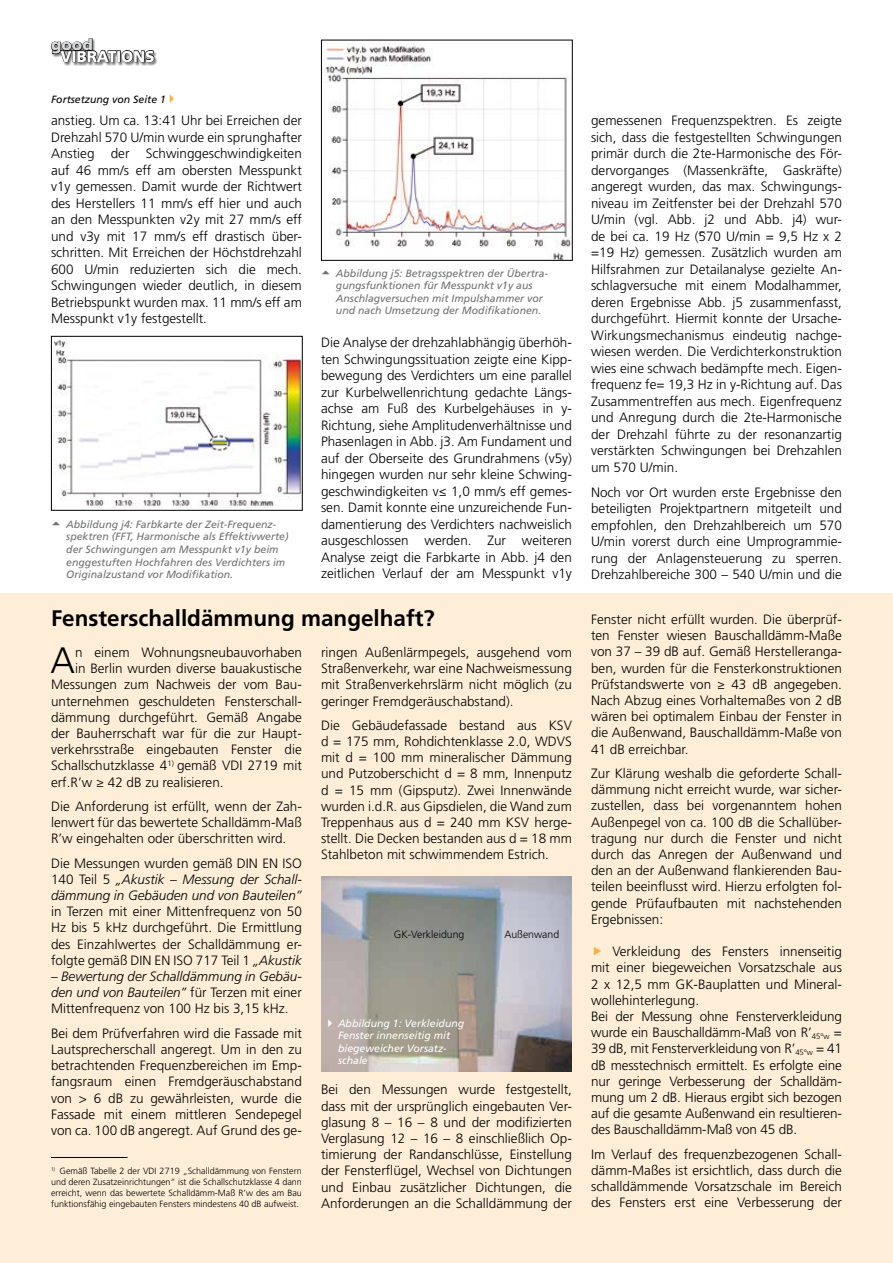
<style>
.page{position:relative;width:893px;height:1263px;background:#fff}
.page>*{position:absolute;margin:0;border:0;box-sizing:border-box;transform-origin:0 0}
.t1{font:300 36.75px "Frutiger";color:#000}
.t2{font:700 22.5px "Frutiger";color:#000}
.t3{font:900 15.45px "Frutiger";letter-spacing:-.01em;color:#fff}
.t4{font:900 15.45px "Frutiger";color:#d9dadb}
.t5{font:300 13.5px/16.2px "Frutiger";color:#000;text-align:justify}
.t6{font:italic 300 13.5px/16.2px "Frutiger";color:#000;text-align:justify}
.t7{font:italic 10.5px/12.6px "Frutiger";color:#707172}
.t8{font:italic 10.5px/12.6px "Frutiger";color:#fff}
.t9{font:300 10.5px "Frutiger";color:#000}
.t10{font:italic 10.5px "Frutiger";color:#000}
.t11{font:300 9px/11.2px "Frutiger";color:#000;text-align:justify}
.t12{font:300 7.5px "Frutiger";color:#000;scale:1.67 1}
.s1{font-family:"Myriad Pro";font-weight:400}
.s2{font-family:"Myriad Pro";font-weight:400;font-style:italic}
.s3{font-style:normal}
.s4{font-style:italic}
</style>
<div class="page">
<div style="left:0;top:593px;width:893px;height:670px;background:#feeed7"></div>
<div style="left:51px;top:38px;width:107px;height:28px;background:#000;opacity:.5"></div>
<svg style="left:51px;top:38px;width:104px;height:27px"></svg>
<img style="left:324px;top:42px;width:247px;height:217px">
<div style="left:321px;top:40px;width:252px;height:221px;border:1px solid #000"></div>
<img style="left:53px;top:340px;width:248px;height:169px">
<div style="left:51px;top:336px;width:252px;height:175px;border:1px solid #000"></div>
<hr style="left:51px;top:1157px;width:77px;height:1px;background:#000">
<img style="left:321px;top:876px;width:251px;height:195px">
<svg style="left:328px;top:1019px;width:4px;height:8px"></svg>
<p class="t4" style="left:51px;top:36px;width:43px">GOOD</p>
<p class="t3" style="left:61px;top:47px;width:96px">VIBRATIONS</p>
<p class="t10" style="left:51px;top:93px;width:116px">Fortsetzung von Seite 1</p>
<p class="t5" style="left:51px;top:112px;width:252px">anstieg. Um ca. 13:41 Uhr bei Erreichen der Drehzahl 570 U/min wurde ein sprunghafter Anstieg der Schwinggeschwindigkeiten auf 46 mm/s eff am obersten Messpunkt v1y gemessen. Damit wurde der Richtwert des Herstellers 11 mm/s eff hier und auch an den Messpunkten v2y mit 27 mm/s eff und v3y mit 17 mm/s eff drastisch über&shy;schritten. Mit Erreichen der Höchstdrehzahl 600 U/min reduzierten sich die mech.<br>Schwingungen wieder deutlich, in diesem Betriebspunkt wurden max. 11 mm/s eff am Messpunkt v1y festgestellt.</p>
<p class="t7" style="left:66px;top:518px;width:224px">Abbildung j4: Farbkarte der Zeit-Frequenz&shy;spektren (FFT, Harmonische als Effektivwerte) der Schwingungen am Messpunkt v1y beim enggestuften Hochfahren des Verdichters im Originalzustand vor Modifikation.</p>
<p class="t7" style="left:336px;top:267px;width:214px">Abbildung j5: Betragsspektren der Übertra&shy;gungsfunktionen für Messpunkt v1y aus Anschlagversuchen mit Impulshammer vor und nach Umsetzung der Modifikationen.</p>
<p class="t5" style="left:321px;top:334px;width:252px">Die Analyse der drehzahlabhängig überhöh&shy;ten Schwingungssituation zeigte eine Kipp&shy;bewegung des Verdichters um eine parallel zur Kurbelwellenrichtung gedachte Längs&shy;achse am Fuß des Kurbelgehäuses in y-Richtung, siehe Amplitudenverhältnisse und Phasenlagen in Abb. j3. Am Fundament und auf der Oberseite des Grundrahmens (v5y) hingegen wurden nur sehr kleine Schwing&shy;geschwindigkeiten v<span class="s1">≤</span> 1,0 mm/s eff gemes&shy;sen. Damit konnte eine unzureichende Fun&shy;damentierung des Verdichters nachweislich ausgeschlossen werden. Zur weiteren Analyse zeigt die Farbkarte in Abb. j4 den zeitlichen Verlauf der am Messpunkt v1y</p>
<h2 class="t2" style="left:51px;top:604px;width:385px">Fensterschalldämmung mangelhaft?</h2>
<h1 class="t1" style="left:51px;top:640px;width:26px">A</h1>
<p class="t5" style="left:75px;top:644px;width:228px">n einem Wohnungsneubauvorhaben</p>
<p class="t5" style="left:321px;top:644px;width:252px">ringen Außenlärmpegels, ausgehend vom Straßenverkehr, war eine Nachweismessung mit Straßenverkehrslärm nicht möglich (zu geringer Fremdgeräuschabstand).</p>
<p class="t5" style="left:321px;top:717px;width:252px">Die Gebäudefassade bestand aus KSV d = 175 mm, Rohdichtenklasse 2.0, WDVS mit d = 100 mm mineralischer Dämmung und Putzoberschicht d = 8 mm, Innenputz d = 15 mm (Gipsputz). Zwei Innenwände wurden i.d.R. aus Gipsdielen, die Wand zum Treppenhaus aus d = 240 mm KSV herge&shy;stellt. Die Decken bestanden aus d = 18 mm Stahlbeton mit schwimmendem Estrich.</p>
<p class="t5" style="left:75px;top:660px;width:228px">in Berlin wurden diverse bauakustische</p>
<p class="t5" style="left:51px;top:676px;width:252px">Messungen zum Nachweis der vom Bau-</p>
<p class="t5" style="left:51px;top:693px;width:251px">unternehmen geschuldeten Fensterschall-</p>
<p class="t5" style="left:51px;top:709px;width:252px">dämmung durchgeführt. Gemäß Angabe</p>
<p class="t5" style="left:51px;top:725px;width:252px">der Bauherrschaft war für die zur Haupt-</p>
<p class="t5" style="left:51px;top:741px;width:252px">verkehrsstraße eingebauten Fenster die</p>
<p class="t5" style="left:51px;top:757px;width:252px">Schallschutzklasse 4<sup>1)</sup> gemäß VDI 2719 mit</p>
<p class="t5" style="left:51px;top:774px;width:174px">erf.R’w <span class="s2">≥</span> 42 dB zu realisieren.</p>
<p class="t5" style="left:51px;top:798px;width:252px">Die Anforderung ist erfüllt, wenn der Zah&shy;lenwert für das bewertete Schalldämm-Maß R’w eingehalten oder überschritten wird.</p>
<p class="t6" style="left:51px;top:855px;width:252px"><span class="s3">Die Messungen wurden gemäß DIN EN ISO 140 Teil 5</span> „Akustik – Messung der Schall&shy;dämmung in Gebäuden und von Bauteilen”</p>
<p class="t5" style="left:51px;top:903px;width:252px">in Terzen mit einer Mittenfrequenz von 50<br>Hz bis 5 kHz durchgeführt. Die Ermittlung des Einzahlwertes der Schalldämmung er&shy;folgte gemäß DIN EN ISO 717 Teil 1 <span class="s4">„Akustik</span></p>
<p class="t6" style="left:51px;top:968px;width:252px">– Bewertung der Schalldämmung in Gebäu&shy;den und von Bauteilen” <span class="s3">für Terzen mit einer Mittenfrequenz von 100 Hz bis 3,15 kHz.</span></p>
<p class="t5" style="left:51px;top:1025px;width:252px">Bei dem Prüfverfahren wird die Fassade mit Lautsprecherschall angeregt. Um in den zu betrachtenden Frequenzbereichen im Emp&shy;fangsraum einen Fremdgeräuschabstand von &gt; 6 dB zu gewährleisten, wurde die Fassade mit einem mittleren Sendepegel von ca. 100 dB angeregt. Auf Grund des ge-</p>
<p class="t11" style="left:51px;top:1165px;width:252px"><sup>1)</sup> Gemäß Tabelle 2 der VDI 2719 „Schalldämmung von Fenstern und deren Zusatzeinrichtungen“ ist die Schallschutzklasse 4 dann erreicht, wenn das bewertete Schalldämm-Maß R’w des am Bau funktionsfähig eingebauten Fensters mindestens 40 dB aufweist.</p>
<p class="t9" style="left:394px;top:928px;width:72px">GK-Verkleidung</p>
<p class="t9" style="left:504px;top:928px;width:56px">Außenwand</p>
<p class="t8" style="left:338px;top:1016px;width:128px">Abbildung 1: Verkleidung<br>Fenster innenseitig mit biegeweicher Vorsatz&shy;schale</p>
<p class="t5" style="left:321px;top:1081px;width:252px">Bei den Messungen wurde festgestellt, dass mit der ursprünglich eingebauten Ver&shy;glasung 8 – 16 – 8 und der modifizierten Verglasung 12 – 16 – 8 einschließlich Op&shy;timierung der Randanschlüsse, Einstellung der Fensterflügel, Wechsel von Dichtungen und Einbau zusätzlicher Dichtungen, die Anforderungen an die Schalldämmung der</p>
<p class="t5" style="left:591px;top:112px;width:252px">gemessenen Frequenzspektren. Es zeigte sich, dass die festgestellten Schwingungen primär durch die 2te-Harmonische des För&shy;dervorganges (Massenkräfte, Gaskräfte) angeregt wurden, das max. Schwingungs&shy;niveau im Zeitfenster bei der Drehzahl 570<br>U/min (vgl. Abb. j2 und Abb. j4) wur&shy;de bei ca. 19 Hz (570 U/min = 9,5 Hz x 2 =19 Hz) gemessen. Zusätzlich wurden am Hilfsrahmen zur Detailanalyse gezielte An&shy;schlagversuche mit einem Modalhammer, deren Ergebnisse Abb. j5 zusammenfasst, durchgeführt. Hiermit konnte der Ursache-Wirkungsmechanismus eindeutig nachge&shy;wiesen werden. Die Verdichterkonstruktion wies eine schwach bedämpfte mech. Eigen&shy;frequenz fe= 19,3 Hz in y-Richtung auf. Das Zusammentreffen aus mech. Eigenfrequenz und Anregung durch die 2te-Harmonische der Drehzahl führte zu der resonanzartig verstärkten Schwingungen bei Drehzahlen um 570 U/min.</p>
<p class="t5" style="left:591px;top:484px;width:252px">Noch vor Ort wurden erste Ergebnisse den beteiligten Projektpartnern mitgeteilt und empfohlen, den Drehzahlbereich um 570<br>U/min vorerst durch eine Umprogrammie&shy;rung der Anlagensteuerung zu sperren.<br>Drehzahlbereiche 300 – 540 U/min und die</p>
<p class="t12" style="left:706px;top:231px;width:4px;rotate:90deg">(</p>
<p class="t5" style="left:591px;top:611px;width:252px">Fenster nicht erfüllt wurden. Die überprüf&shy;ten Fenster wiesen Bauschalldämm-Maße von 37 – 39 dB auf. Gemäß Herstelleranga&shy;ben, wurden für die Fensterkonstruktionen Prüfstandswerte von <span class="s1">≥</span> 43 dB angegeben.<br>Nach Abzug eines Vorhaltemaßes von 2 dB wären bei optimalem Einbau der Fenster in die Außenwand, Bauschalldämm-Maße von 41 dB erreichbar.</p>
<p class="t5" style="left:591px;top:765px;width:252px">Zur Klärung weshalb die geforderte Schall&shy;dämmung nicht erreicht wurde, war sicher&shy;zustellen, dass bei vorgenanntem hohen Außenpegel von ca. 100 dB die Schallüber&shy;tragung nur durch die Fenster und nicht durch das Anregen der Außenwand und den an der Außenwand flankierenden Bau&shy;teilen beeinflusst wird. Hierzu erfolgten fol&shy;gende Prüfaufbauten mit nachstehenden Ergebnissen:</p>
<p class="t5" style="left:591px;top:943px;width:252px;text-align:left;text-indent:21px">Verkleidung des Fensters innenseitig mit einer biegeweichen Vorsatzschale aus 2 x 12,5 mm GK-Bauplatten und Mineral&shy;wollehinterlegung.<br>Bei der Messung ohne Fensterverkleidung wurde ein Bauschalldämm-Maß von R’<sub>45°w</sub> = 39 dB, mit Fensterverkleidung von R’<sub>45°w</sub> = 41 dB messtechnisch ermittelt. Es erfolgte eine nur geringe Verbesserung der Schalldäm&shy;mung um 2 dB. Hieraus ergibt sich bezogen auf die gesamte Außenwand ein resultieren&shy;des Bauschalldämm-Maß von 45 dB.</p>
<p class="t5" style="left:591px;top:1146px;width:252px">Im Verlauf des frequenzbezogenen Schall&shy;dämm-Maßes ist ersichtlich, dass durch die schalldämmende Vorsatzschale im Bereich des Fensters erst eine Verbesserung der</p>
</div>
